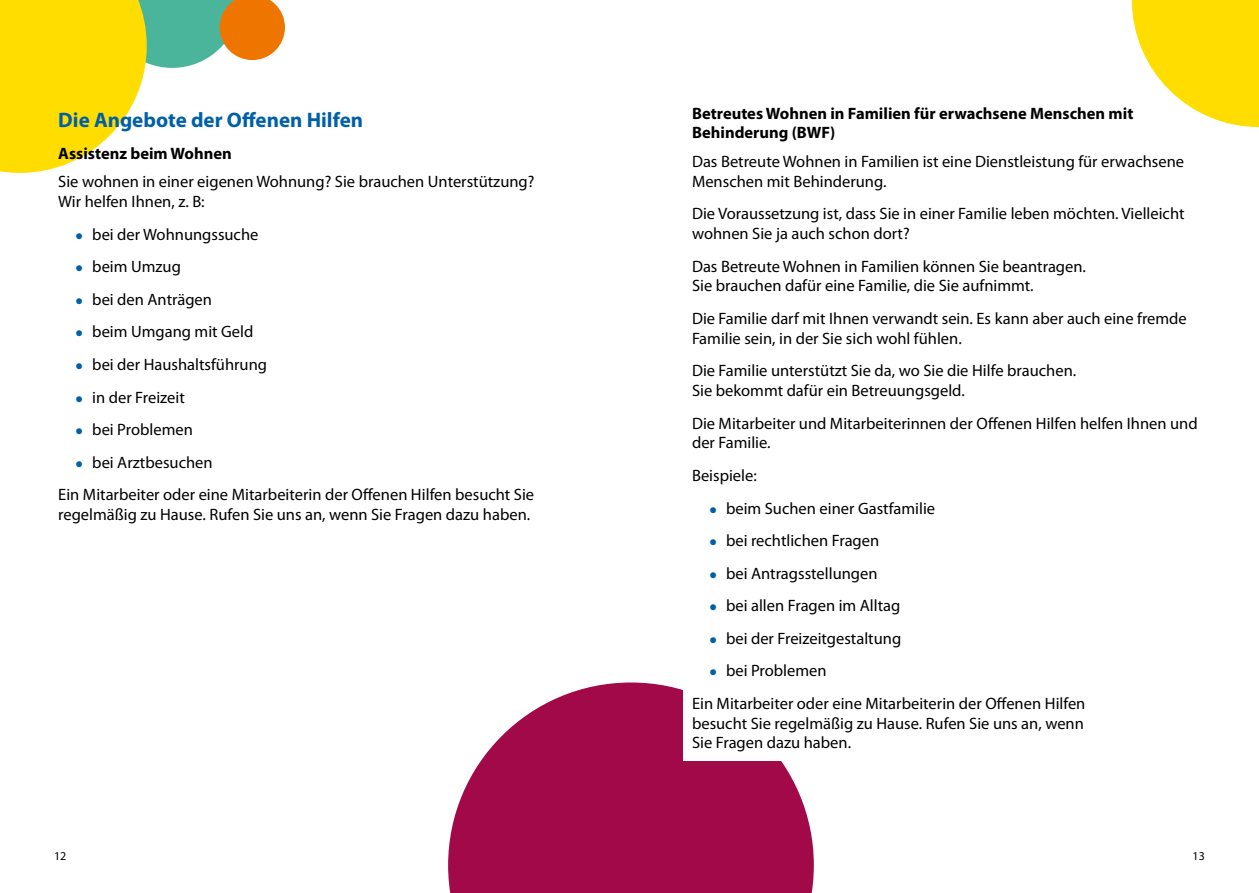
<style>
.page{position:relative;width:1259px;height:893px;background:#fff}
.page>*{position:absolute;margin:0;border:0;box-sizing:border-box;transform-origin:0 0}
.t1{font:700 21px "Myriad Pro";color:#0060a7}
.t2{font:16.5px/19.8px "Myriad Pro";color:#000}
.t3{font:700 16.5px/19.8px "Myriad Pro";color:#000}
.t4{font:12px "Myriad Pro";color:#000}
.s1{font-family:"Century Gothic";font-size:13.5px;color:#0060a7}
</style>
<div class="page">
<svg style="left:448px;top:682px;width:366px;height:211px;background:#ad285f"></svg>
<svg style="left:0;top:0;width:285px;height:173px"></svg>
<div style="left:683px;top:106px;width:522px;height:655px;background:#fff"></div>
<svg style="left:1132px;top:0;width:127px;height:127px"></svg>
<p class="t1" style="left:58px;top:106px;width:306px">Die Angebote der Offenen Hilfen</p>
<p class="t3" style="left:58px;top:143px;width:175px">Assistenz beim Wohnen</p>
<p class="t2" style="left:58px;top:172px;width:478px">Sie wohnen in einer eigenen Wohnung? Sie brauchen Unterstützung?<br>Wir helfen Ihnen, z. B:</p>
<p class="t2" style="left:75px;top:224px;width:185px"><span class="s1">●</span> bei der Wohnungssuche</p>
<p class="t2" style="left:75px;top:257px;width:107px"><span class="s1">●</span> beim Umzug</p>
<p class="t2" style="left:75px;top:289px;width:138px"><span class="s1">●</span> bei den Anträgen</p>
<p class="t2" style="left:75px;top:322px;width:180px"><span class="s1">●</span> beim Umgang mit Geld</p>
<p class="t2" style="left:75px;top:354px;width:193px"><span class="s1">●</span> bei der Haushaltsführung</p>
<p class="t2" style="left:75px;top:387px;width:111px"><span class="s1">●</span> in der Freizeit</p>
<p class="t2" style="left:75px;top:419px;width:119px"><span class="s1">●</span> bei Problemen</p>
<p class="t2" style="left:58px;top:446px;width:477px;line-height:32.5px;text-indent:17px"><span class="s1">●</span> bei Arztbesuchen<br>Ein Mitarbeiter oder eine Mitarbeiterin der Offenen Hilfen besucht Sie</p>
<p class="t2" style="left:58px;top:504px;width:473px">regelmäßig zu Hause. Rufen Sie uns an, wenn Sie Fragen dazu haben.</p>
<p class="t3" style="left:692px;top:103px;width:443px">Betreutes Wohnen in Familien für erwachsene Menschen mit<br>Behinderung (BWF)</p>
<p class="t2" style="left:692px;top:151px;width:493px">Das Betreute Wohnen in Familien ist eine Dienstleistung für erwachsene<br>Menschen mit Behinderung.</p>
<p class="t2" style="left:692px;top:203px;width:494px">Die Voraussetzung ist, dass Sie in einer Familie leben möchten. Vielleicht wohnen Sie ja auch schon dort?</p>
<p class="t2" style="left:692px;top:256px;width:395px">Das Betreute Wohnen in Familien können Sie beantragen.<br>Sie brauchen dafür eine Familie, die Sie aufnimmt.</p>
<p class="t2" style="left:692px;top:308px;width:496px">Die Familie darf mit Ihnen verwandt sein. Es kann aber auch eine fremde<br>Familie sein, in der Sie sich wohl fühlen.</p>
<p class="t2" style="left:692px;top:360px;width:386px">Die Familie unterstützt Sie da, wo Sie die Hilfe brauchen.<br>Sie bekommt dafür ein Betreuungsgeld.</p>
<p class="t2" style="left:692px;top:413px;width:507px">Die Mitarbeiter und Mitarbeiterinnen der Offenen Hilfen helfen Ihnen und der Familie.</p>
<p class="t2" style="left:692px;top:465px;width:66px">Beispiele:</p>
<p class="t2" style="left:709px;top:498px;width:228px"><span class="s1">●</span> beim Suchen einer Gastfamilie</p>
<p class="t2" style="left:709px;top:530px;width:172px"><span class="s1">●</span> bei rechtlichen Fragen</p>
<p class="t2" style="left:709px;top:563px;width:170px"><span class="s1">●</span> bei Antragsstellungen</p>
<p class="t2" style="left:709px;top:595px;width:193px"><span class="s1">●</span> bei allen Fragen im Alltag</p>
<p class="t2" style="left:709px;top:628px;width:194px"><span class="s1">●</span> bei der Freizeitgestaltung</p>
<p class="t2" style="left:692px;top:654px;width:395px;line-height:32.5px;text-indent:17px"><span class="s1">●</span> bei Problemen<br>Ein Mitarbeiter oder eine Mitarbeiterin der Offenen Hilfen</p>
<p class="t2" style="left:692px;top:713px;width:393px">besucht Sie regelmäßig zu Hause. Rufen Sie uns an, wenn<br>Sie Fragen dazu haben.</p>
<p class="t4" style="left:54px;top:849px;width:14px">12</p>
<p class="t4" style="left:1192px;top:849px;width:14px">13</p>
</div>
